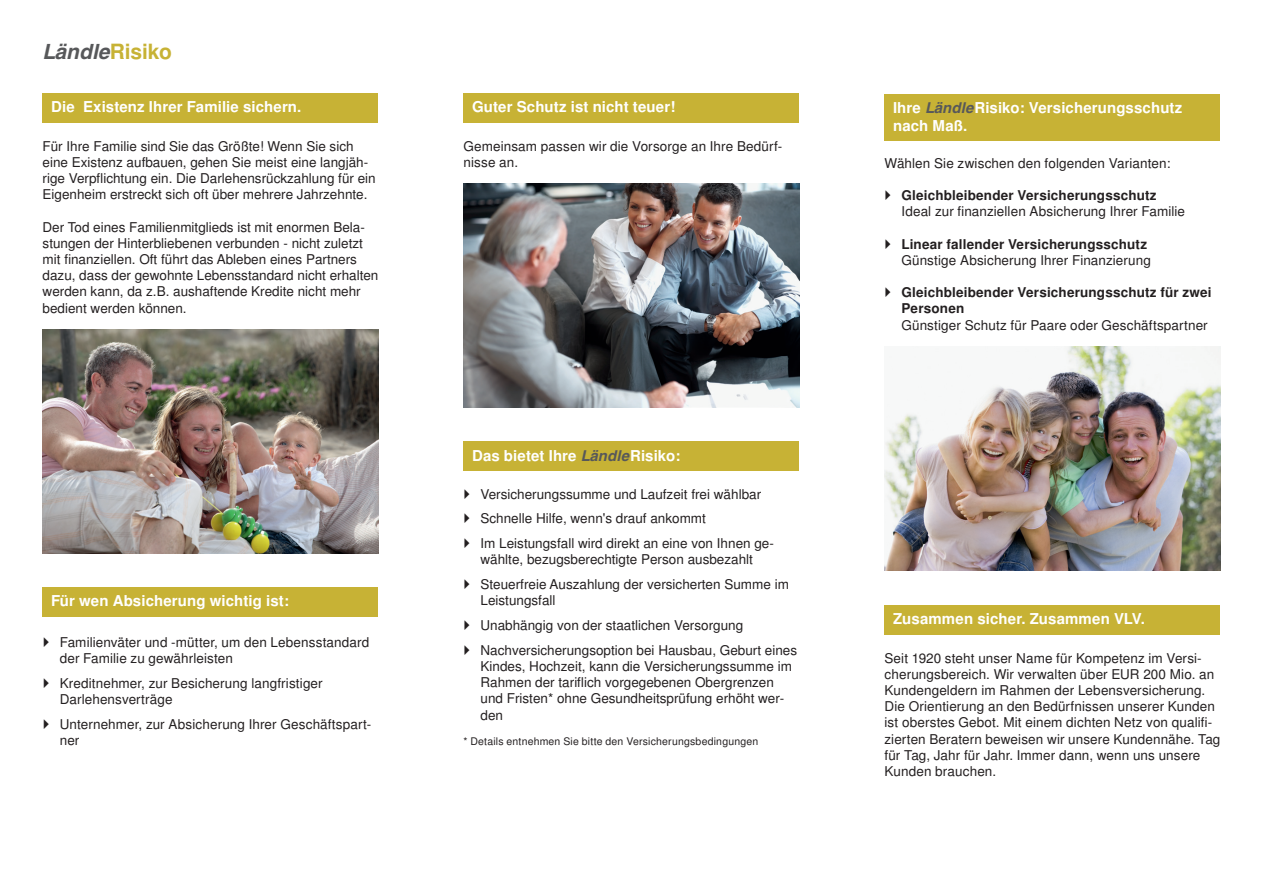
<style>
.page{position:relative;width:1263px;height:893px;background:#fff}
.page>*{position:absolute;margin:0;border:0;box-sizing:border-box;transform-origin:0 0}
.t1{font:italic 700 21px "Helvetica";letter-spacing:.005em;color:#57585a}
.t2{font:700 15px/18px "Helvetica";letter-spacing:.005em;color:#fff}
.t3{font:13.5px/16.2px "Helvetica";color:#231f20}
.t4{font:700 13.5px/16.2px "Helvetica";letter-spacing:.01em;color:#231f20}
.t5{font:10.5px "Helvetica";letter-spacing:.015em;color:#231f20}
.s1{font-style:normal;color:#c7b235}
.s2{font-style:italic;color:#57585a}
</style>
<div class="page">
<div style="left:43px;top:94px;width:335px;height:29px;background:#c7b235"></div>
<div style="left:43px;top:588px;width:335px;height:29px;background:#c7b235"></div>
<div style="left:463px;top:94px;width:336px;height:29px;background:#c7b235"></div>
<div style="left:884px;top:94px;width:336px;height:46px;background:#c7b235"></div>
<div style="left:884px;top:606px;width:336px;height:29px;background:#c7b235"></div>
<div style="left:463px;top:442px;width:336px;height:29px;background:#c7b235"></div>
<img style="left:43px;top:330px;width:335px;height:224px">
<img style="left:463px;top:184px;width:336px;height:224px">
<img style="left:884px;top:347px;width:336px;height:224px">
<h1 class="t1" style="left:43px;top:39px;width:131px">Ländle<span class="s1">Risiko</span></h1>
<p class="t2" style="left:51px;top:99px;width:252px">Die Existenz Ihrer Familie sichern.</p>
<p class="t3" style="left:43px;top:138px;width:335px">Für Ihre Familie sind Sie das Größte! Wenn Sie sich eine Existenz aufbauen, gehen Sie meist eine langjäh&shy;rige Verpflichtung ein. Die Darlehensrückzahlung für ein Eigenheim erstreckt sich oft über mehrere Jahrzehnte.</p>
<p class="t3" style="left:43px;top:219px;width:337px">Der Tod eines Familienmitglieds ist mit enormen Bela&shy;stungen der Hinterbliebenen verbunden - nicht zuletzt mit finanziellen. Oft führt das Ableben eines Partners dazu, dass der gewohnte Lebensstandard nicht erhalten werden kann, da z.B. aushaftende Kredite nicht mehr bedient werden können.</p>
<p class="t2" style="left:51px;top:593px;width:240px">Für wen Absicherung wichtig ist:</p>
<p class="t3" style="left:60px;top:634px;width:311px">Familienväter und -mütter, um den Lebensstandard der Familie zu gewährleisten</p>
<p class="t3" style="left:60px;top:675px;width:264px">Kreditnehmer, zur Besicherung langfristiger<br>Darlehensverträge</p>
<p class="t3" style="left:60px;top:716px;width:313px">Unternehmer, zur Absicherung Ihrer Geschäftspart&shy;ner</p>
<p class="t2" style="left:472px;top:99px;width:205px">Guter Schutz ist nicht teuer!</p>
<p class="t3" style="left:463px;top:138px;width:320px">Gemeinsam passen wir die Vorsorge an Ihre Bedürf&shy;nisse an.</p>
<p class="t2" style="left:472px;top:447px;width:210px">Das bietet Ihre <span class="s2">Ländle</span>Risiko:</p>
<p class="t3" style="left:480px;top:482px;width:295px;line-height:24.8px">Versicherungssumme und Laufzeit frei wählbar<br>Schnelle Hilfe, wenn's drauf ankommt<br>Im Leistungsfall wird direkt an eine von Ihnen ge-</p>
<p class="t3" style="left:480px;top:548px;width:310px;line-height:24.8px">wählte, bezugsberechtigte Person ausbezahlt<br>Steuerfreie Auszahlung der versicherten Summe im</p>
<p class="t3" style="left:480px;top:589px;width:318px;line-height:24.8px">Leistungsfall<br>Unabhängig von der staatlichen Versorgung<br>Nachversicherungsoption bei Hausbau, Geburt eines</p>
<p class="t3" style="left:480px;top:658px;width:313px">Kindes, Hochzeit, kann die Versicherungssumme im Rahmen der tariflich vorgegebenen Obergrenzen und Fristen* ohne Gesundheitsprüfung erhöht wer&shy;den</p>
<p class="t5" style="left:463px;top:735px;width:296px">* Details entnehmen Sie bitte den Versicherungsbedingungen</p>
<p class="t2" style="left:893px;top:99px;width:291px">Ihre <span class="s2">Ländle</span>Risiko: Versicherungsschutz nach Maß.</p>
<p class="t3" style="left:884px;top:155px;width:287px">Wählen Sie zwischen den folgenden Varianten:</p>
<p class="t4" style="left:901px;top:188px;width:257px">Gleichbleibender Versicherungsschutz</p>
<p class="t3" style="left:901px;top:204px;width:285px">Ideal zur finanziellen Absicherung Ihrer Familie</p>
<p class="t4" style="left:901px;top:236px;width:247px">Linear fallender Versicherungsschutz</p>
<p class="t3" style="left:901px;top:252px;width:251px">Günstige Absicherung Ihrer Finanzierung</p>
<p class="t4" style="left:901px;top:285px;width:312px">Gleichbleibender Versicherungsschutz für zwei<br>Personen</p>
<p class="t3" style="left:901px;top:317px;width:308px">Günstiger Schutz für Paare oder Geschäftspartner</p>
<p class="t2" style="left:893px;top:611px;width:254px">Zusammen sicher. Zusammen VLV.</p>
<p class="t3" style="left:884px;top:650px;width:337px">Seit 1920 steht unser Name für Kompetenz im Versi&shy;cherungsbereich. Wir verwalten über EUR 200 Mio. an Kundengeldern im Rahmen der Lebensversicherung.<br>Die Orientierung an den Bedürfnissen unserer Kunden ist oberstes Gebot. Mit einem dichten Netz von qualifi&shy;zierten Beratern beweisen wir unsere Kundennähe. Tag für Tag, Jahr für Jahr. Immer dann, wenn uns unsere Kunden brauchen.</p>
</div>
